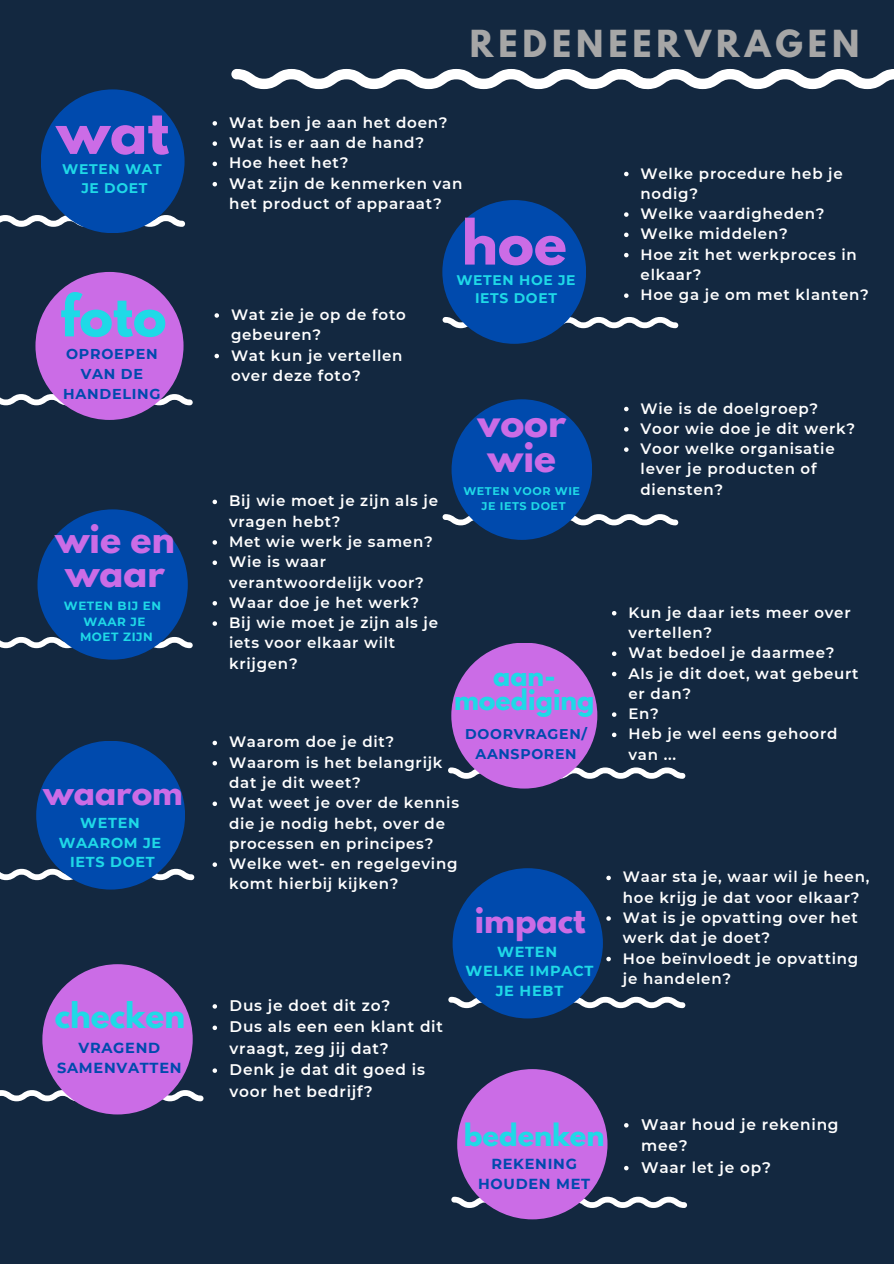
<style>
.page{position:relative;width:894px;height:1264px;background:#fff}
.page>*{position:absolute;margin:0;border:0;box-sizing:border-box;transform-origin:0 0}
.t1{font:700 54.6px "League Spartan";color:#cb6ce6}
.t2{font:700 50.7px "League Spartan";color:#1fd9e7}
.t3{font:700 36.15px/35px "League Spartan";color:#cb6ce6}
.t4{font:700 34.95px/33.8px "League Spartan";color:#cb6ce6}
.t5{font:700 33px "League Spartan";letter-spacing:.15em;color:#a6a6a6}
.t6{font:700 31.35px "League Spartan";color:#1fd9e7}
.t7{font:700 31.35px "League Spartan";color:#cb6ce6}
.t8{font:700 31.05px "League Spartan";color:#cb6ce6}
.t9{font:700 27.3px "League Spartan";color:#1fd9e7}
.t10{font:700 25.2px "League Spartan";color:#1fd9e7}
.t11{font:600 15.3px/21.5px "Montserrat";letter-spacing:.05em;color:#fff}
.t12{font:600 15.15px/20.2px "Montserrat";letter-spacing:.05em;color:#fff}
.t13{font:600 15px/20.2px "Montserrat";letter-spacing:.05em;color:#fff}
.t14{font:700 14.55px/20.1px "Montserrat";letter-spacing:.05em;color:#004aad;text-align:center}
.t15{font:700 14.55px/19.6px "Montserrat";letter-spacing:.05em;color:#1fd9e7;text-align:center}
.t16{font:700 14.4px "Montserrat";letter-spacing:.05em;color:#1fd9e7}
.t17{font:700 14.25px/19.8px "Montserrat";letter-spacing:.05em;color:#004aad;text-align:center}
.t18{font:700 14.1px "Montserrat";letter-spacing:.05em;color:#004aad}
.t19{font:700 13.95px/18.8px "Montserrat";letter-spacing:.05em;color:#1fd9e7;text-align:center}
.t20{font:700 11.85px "Montserrat";letter-spacing:.05em;color:#1fd9e7}
.t21{font:700 11.1px "Montserrat";letter-spacing:.05em;color:#1fd9e7}
</style>
<div class="page">
<div style="left:0;top:0;width:893px;height:1263px;background:#132840"></div>
<svg style="left:0;top:215px;width:185px;height:12px"></svg>
<svg style="left:212px;top:121px;width:5px;height:5px"></svg>
<svg style="left:212px;top:141px;width:5px;height:5px"></svg>
<svg style="left:212px;top:162px;width:5px;height:4px"></svg>
<svg style="left:212px;top:182px;width:5px;height:4px"></svg>
<div style="left:41px;top:89px;width:143px;height:144px;background:#004aad;border-radius:50%"></div>
<svg style="left:624px;top:172px;width:4px;height:4px"></svg>
<svg style="left:624px;top:212px;width:4px;height:5px"></svg>
<svg style="left:624px;top:232px;width:4px;height:5px"></svg>
<svg style="left:624px;top:253px;width:4px;height:4px"></svg>
<svg style="left:624px;top:293px;width:4px;height:5px"></svg>
<svg style="left:624px;top:407px;width:4px;height:4px"></svg>
<svg style="left:624px;top:427px;width:4px;height:4px"></svg>
<svg style="left:624px;top:447px;width:4px;height:5px"></svg>
<svg style="left:212px;top:499px;width:5px;height:5px"></svg>
<svg style="left:212px;top:540px;width:5px;height:4px"></svg>
<svg style="left:212px;top:560px;width:5px;height:5px"></svg>
<svg style="left:212px;top:601px;width:5px;height:4px"></svg>
<svg style="left:212px;top:621px;width:5px;height:5px"></svg>
<svg style="left:212px;top:740px;width:5px;height:5px"></svg>
<svg style="left:212px;top:761px;width:5px;height:4px"></svg>
<svg style="left:212px;top:801px;width:5px;height:5px"></svg>
<svg style="left:212px;top:862px;width:5px;height:4px"></svg>
<svg style="left:442px;top:317px;width:236px;height:11px"></svg>
<div style="left:442px;top:200px;width:144px;height:144px;background:#004aad;border-radius:50%"></div>
<svg style="left:442px;top:514px;width:236px;height:11px"></svg>
<div style="left:451px;top:399px;width:141px;height:141px;background:#004aad;border-radius:50%"></div>
<svg style="left:0;top:637px;width:193px;height:11px"></svg>
<div style="left:37px;top:509px;width:151px;height:150px;background:#004aad;border-radius:50%"></div>
<svg style="left:0;top:868px;width:194px;height:12px"></svg>
<div style="left:36px;top:740px;width:149px;height:149px;background:#004aad;border-radius:50%"></div>
<svg style="left:448px;top:996px;width:237px;height:12px"></svg>
<div style="left:452px;top:868px;width:150px;height:150px;background:#004aad;border-radius:50%"></div>
<svg style="left:606px;top:875px;width:4px;height:5px"></svg>
<svg style="left:606px;top:916px;width:4px;height:4px"></svg>
<svg style="left:606px;top:956px;width:4px;height:5px"></svg>
<svg style="left:0;top:394px;width:193px;height:11px"></svg>
<div style="left:35px;top:272px;width:148px;height:148px;background:#cb6ce6;border-radius:50%"></div>
<svg style="left:448px;top:767px;width:237px;height:11px"></svg>
<div style="left:451px;top:642px;width:146px;height:146px;background:#cb6ce6;border-radius:50%"></div>
<svg style="left:0;top:1090px;width:203px;height:11px"></svg>
<div style="left:42px;top:964px;width:151px;height:150px;background:#cb6ce6;border-radius:50%"></div>
<svg style="left:451px;top:1196px;width:236px;height:11px"></svg>
<div style="left:457px;top:1069px;width:150px;height:150px;background:#cb6ce6;border-radius:50%"></div>
<svg style="left:214px;top:313px;width:5px;height:5px"></svg>
<svg style="left:214px;top:354px;width:5px;height:4px"></svg>
<svg style="left:612px;top:611px;width:4px;height:4px"></svg>
<svg style="left:612px;top:651px;width:4px;height:5px"></svg>
<svg style="left:612px;top:671px;width:4px;height:5px"></svg>
<svg style="left:612px;top:712px;width:4px;height:5px"></svg>
<svg style="left:612px;top:732px;width:4px;height:5px"></svg>
<svg style="left:212px;top:1004px;width:5px;height:4px"></svg>
<svg style="left:212px;top:1025px;width:5px;height:5px"></svg>
<svg style="left:212px;top:1068px;width:5px;height:4px"></svg>
<svg style="left:624px;top:1123px;width:4px;height:4px"></svg>
<svg style="left:624px;top:1165px;width:4px;height:5px"></svg>
<svg style="left:231px;top:69px;width:662px;height:20px"></svg>
<p class="t1" style="left:56px;top:105px;width:114px">wat</p>
<p class="t19" style="left:62px;top:160px;width:101px">WETEN WAT</p>
<p class="t19" style="left:81px;top:178px;width:68px">JE DOET</p>
<p class="t2" style="left:60px;top:291px;width:108px">foto</p>
<p class="t17" style="left:63px;top:344px;width:99px">OPROEPEN<br>VAN DE<br>HANDELING</p>
<p class="t4" style="left:55px;top:526px;width:121px">wie en waar</p>
<p class="t20" style="left:64px;top:598px;width:99px">WETEN BIJ EN</p>
<p class="t20" style="left:83px;top:614px;width:64px">WAAR JE</p>
<p class="t20" style="left:80px;top:629px;width:74px">MOET ZIJN</p>
<p class="t8" style="left:43px;top:777px;width:141px">waarom</p>
<p class="t16" style="left:80px;top:814px;width:61px">WETEN</p>
<p class="t16" style="left:59px;top:833px;width:104px">WAAROM JE</p>
<p class="t16" style="left:70px;top:853px;width:86px">IETS DOET</p>
<p class="t6" style="left:55px;top:1000px;width:132px">checken</p>
<p class="t14" style="left:57px;top:1037px;width:126px">VRAGEND<br>SAMENVATTEN</p>
<p class="t5" style="left:470px;top:28px;width:391px">REDENEERVRAGEN</p>
<p class="t12" style="left:229px;top:112px;width:220px">Wat ben je aan het doen?</p>
<p class="t12" style="left:229px;top:133px;width:196px">Wat is er aan de hand?</p>
<p class="t12" style="left:229px;top:153px;width:121px">Hoe heet het?</p>
<p class="t12" style="left:229px;top:173px;width:235px">Wat zijn de kenmerken van het product of apparaat?</p>
<p class="t1" style="left:461px;top:215px;width:106px">hoe</p>
<p class="t13" style="left:231px;top:304px;width:176px">Wat zie je op de foto gebeuren?</p>
<p class="t13" style="left:231px;top:345px;width:173px">Wat kun je vertellen over deze foto?</p>
<p class="t13" style="left:229px;top:491px;width:210px">Bij wie moet je zijn als je vragen hebt?</p>
<p class="t13" style="left:229px;top:531px;width:205px">Met wie werk je samen?</p>
<p class="t13" style="left:229px;top:551px;width:196px">Wie is waar verantwoordelijk voor?</p>
<p class="t13" style="left:229px;top:592px;width:192px">Waar doe je het werk?</p>
<p class="t13" style="left:229px;top:612px;width:210px">Bij wie moet je zijn als je iets voor elkaar wilt krijgen?</p>
<p class="t19" style="left:456px;top:270px;width:121px">WETEN HOE JE<br>IETS DOET</p>
<p class="t3" style="left:477px;top:409px;width:90px">voor wie</p>
<p class="t21" style="left:463px;top:484px;width:118px">WETEN VOOR WIE</p>
<p class="t21" style="left:481px;top:499px;width:85px">JE IETS DOET</p>
<p class="t10" style="left:493px;top:663px;width:64px">aan-</p>
<p class="t10" style="left:454px;top:687px;width:142px">moediging</p>
<p class="t18" style="left:465px;top:725px;width:123px">DOORVRAGEN/</p>
<p class="t18" style="left:475px;top:745px;width:103px">AANSPOREN</p>
<p class="t13" style="left:229px;top:732px;width:167px">Waarom doe je dit?</p>
<p class="t13" style="left:229px;top:752px;width:215px">Waarom is het belangrijk dat je dit weet?</p>
<p class="t13" style="left:229px;top:792px;width:231px">Wat weet je over de kennis die je nodig hebt, over de processen en principes?</p>
<p class="t13" style="left:229px;top:853px;width:230px">Welke wet- en regelgeving komt hierbij kijken?</p>
<p class="t7" style="left:474px;top:904px;width:112px">impact</p>
<p class="t11" style="left:229px;top:994px;width:162px">Dus je doet dit zo?</p>
<p class="t11" style="left:229px;top:1016px;width:215px">Dus als een een klant dit vraagt, zeg jij dat?</p>
<p class="t11" style="left:229px;top:1058px;width:197px">Denk je dat dit goed is voor het bedrijf?</p>
<p class="t15" style="left:497px;top:941px;width:61px">WETEN</p>
<p class="t15" style="left:465px;top:961px;width:129px">WELKE IMPACT<br>JE HEBT</p>
<p class="t9" style="left:463px;top:1120px;width:142px">bedenken</p>
<p class="t14" style="left:478px;top:1153px;width:114px">REKENING<br>HOUDEN MET</p>
<p class="t13" style="left:640px;top:163px;width:204px">Welke procedure heb je nodig?</p>
<p class="t13" style="left:640px;top:203px;width:185px">Welke vaardigheden?</p>
<p class="t13" style="left:640px;top:224px;width:149px">Welke middelen?</p>
<p class="t13" style="left:640px;top:244px;width:218px">Hoe zit het werkproces in elkaar?</p>
<p class="t13" style="left:640px;top:285px;width:230px">Hoe ga je om met klanten?</p>
<p class="t13" style="left:640px;top:398px;width:179px">Wie is de doelgroep?</p>
<p class="t13" style="left:640px;top:418px;width:216px">Voor wie doe je dit werk?</p>
<p class="t13" style="left:640px;top:438px;width:195px">Voor welke organisatie lever je producten of diensten?</p>
<p class="t13" style="left:628px;top:602px;width:224px">Kun je daar iets meer over vertellen?</p>
<p class="t13" style="left:628px;top:642px;width:207px">Wat bedoel je daarmee?</p>
<p class="t13" style="left:628px;top:663px;width:231px">Als je dit doet, wat gebeurt er dan?</p>
<p class="t13" style="left:628px;top:703px;width:32px">En?</p>
<p class="t13" style="left:628px;top:724px;width:210px">Heb je wel eens gehoord van ...</p>
<p class="t13" style="left:622px;top:867px;width:248px">Waar sta je, waar wil je heen, hoe krijg je dat voor elkaar?</p>
<p class="t13" style="left:622px;top:907px;width:236px">Wat is je opvatting over het werk dat je doet?</p>
<p class="t13" style="left:622px;top:948px;width:237px">Hoe beïnvloedt je opvatting je handelen?</p>
<p class="t11" style="left:641px;top:1113px;width:199px">Waar houd je rekening mee?</p>
<p class="t11" style="left:641px;top:1156px;width:131px">Waar let je op?</p>
</div>
